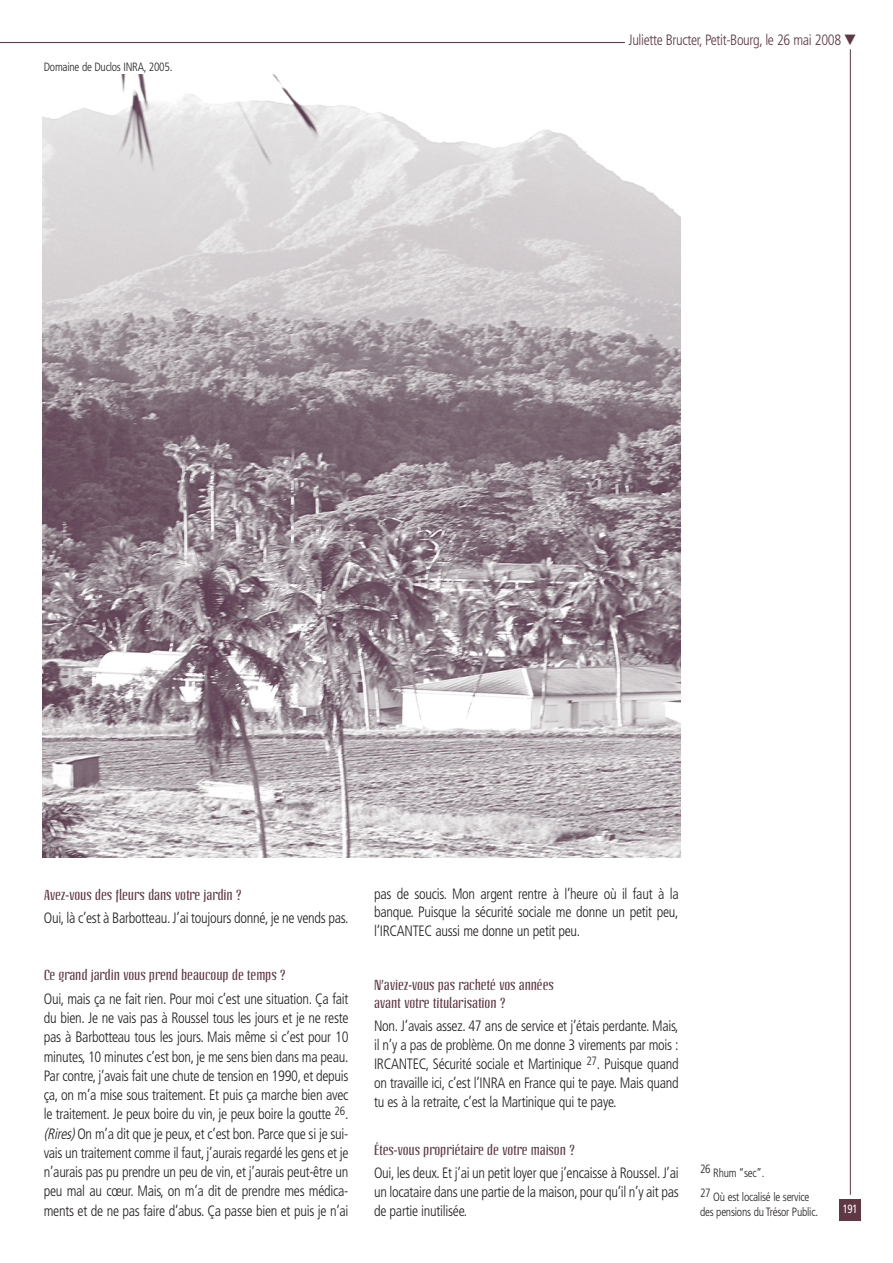
<style>
.page{position:relative;width:893px;height:1263px;background:#fff}
.page>*{position:absolute;margin:0;border:0;box-sizing:border-box;transform-origin:0 0}
.t1{font:300 condensed 15px/19.2px "Frutiger";letter-spacing:-.02em;color:#231f20;text-align:justify;scale:.95 1}
.t2{font:300 condensed 15px "Frutiger";letter-spacing:-.025em;color:#5f3844;scale:.95 1}
.t3{font:14.25px/18px "Linotype Octane";letter-spacing:-.01em;color:#5f3844}
.t4{font:300 condensed 12px/23.5px "Frutiger";letter-spacing:-.02em;color:#231f20;scale:.95 1}
.t5{font:condensed 12px "Frutiger";color:#fff;scale:.9 1}
.s1{font-style:italic}
</style>
<div class="page">
<div style="left:839px;top:1199px;width:22px;height:22px;background:#5f3844"></div>
<hr style="left:850px;top:49px;width:1px;height:1146px;background:#5f3844">
<hr style="left:0;top:42px;width:625px;height:1px;background:#5f3844">
<img style="left:42px;top:75px;width:638px;height:782px">
<p class="t4" style="left:44px;top:56px;width:137px">Domaine de Duclos INRA, 2005.</p>
<p class="t2" style="left:628px;top:34px;width:241px">Juliette Bructer, Petit-Bourg, le 26 mai 2008 ▼</p>
<p class="t3" style="left:44px;top:886px;width:200px">Avez-vous des fleurs dans votre jardin ?</p>
<p class="t1" style="left:44px;top:910px;width:322px">Oui, là c’est à Barbotteau. J’ai toujours donné, je ne vends pas.</p>
<p class="t3" style="left:44px;top:967px;width:244px">Ce grand jardin vous prend beaucoup de temps ?</p>
<p class="t1" style="left:44px;top:990px;width:322px">Oui, mais ça ne fait rien. Pour moi c’est une situation. Ça fait du bien. Je ne vais pas à Roussel tous les jours et je ne reste pas à Barbotteau tous les jours. Mais même si c’est pour 10 minutes, 10 minutes c’est bon, je me sens bien dans ma peau.<br>Par contre, j’avais fait une chute de tension en 1990, et depuis ça, on m’a mise sous traitement. Et puis ça marche bien avec le traitement. Je peux boire du vin, je peux boire la goutte <sup>26</sup>. <span class="s1">(Rires)</span>On m’a dit que je peux, et c’est bon. Parce que si je sui&shy;vais un traitement comme il faut, j’aurais regardé les gens et je n’aurais pas pu prendre un peu de vin, et j’aurais peut-être un peu mal au cœur. Mais, on m’a dit de prendre mes médica&shy;ments et de ne pas faire d’abus. Ça passe bien et puis je n’ai</p>
<p class="t1" style="left:374px;top:885px;width:322px;line-height:18.8px">pas de soucis. Mon argent rentre à l’heure où il faut à la banque. Puisque la sécurité sociale me donne un petit peu, l’IRCANTEC aussi me donne un petit peu.</p>
<p class="t3" style="left:374px;top:977px;width:181px">N’aviez-vous pas racheté vos années avant votre titularisation ?</p>
<p class="t1" style="left:374px;top:1018px;width:322px;line-height:18.8px">Non. J’avais assez. 47 ans de service et j’étais perdante. Mais, il n’y a pas de problème. On me donne 3 virements par mois :<br>IRCANTEC, Sécurité sociale et Martinique <sup>27</sup>. Puisque quand on travaille ici, c’est l’INRA en France qui te paye. Mais quand tu es à la retraite, c’est la Martinique qui te paye.</p>
<p class="t3" style="left:374px;top:1141px;width:203px">Étes-vous propriétaire de votre maison ?</p>
<p class="t1" style="left:374px;top:1165px;width:322px;line-height:18.8px">Oui, les deux. Et j’ai un petit loyer que j’encaisse à Roussel. J’ai un locataire dans une partie de la maison, pour qu’il n’y ait pas de partie inutilisée.</p>
<p class="t4" style="left:700px;top:1162px;width:117px">26 Rhum “sec”.<br>27 Où est localisé le service</p>
<p class="t4" style="left:700px;top:1201px;width:126px">des pensions du Trésor Public.</p>
<p class="t5" style="left:843px;top:1204px;width:18px">191</p>
</div>
